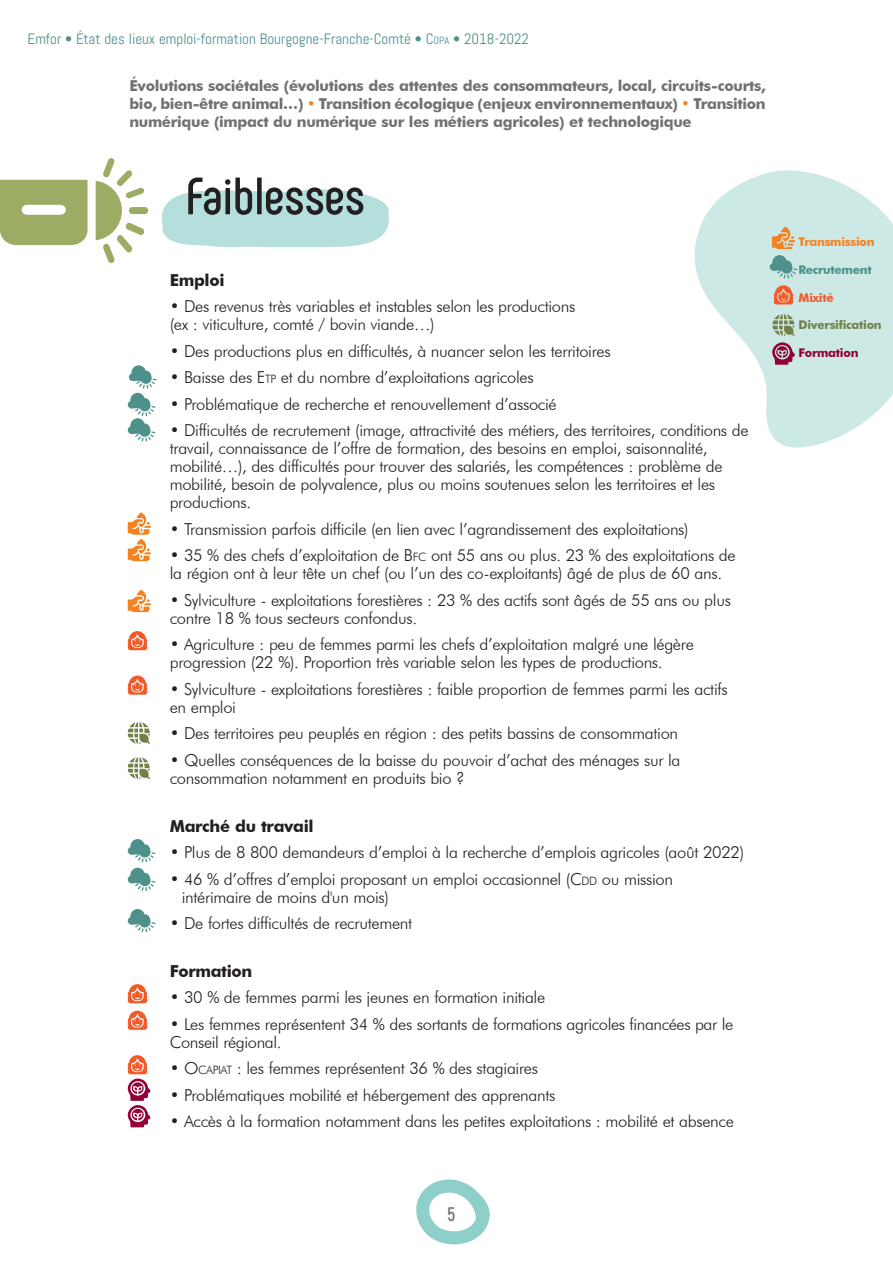
<style>
.page{position:relative;width:893px;height:1263px;background:#fff}
.page>*{position:absolute;margin:0;border:0;box-sizing:border-box;transform-origin:0 0}
.t1{font:700 52.5px "Phenomena";color:#231f20}
.t2{font:700 19.5px "Phenomena";color:#717074}
.t3{font:300 16.5px/18px "Futura BT";letter-spacing:-.02em;color:#231f20}
.t4{font:700 16.5px "Futura BT";letter-spacing:-.02em;color:#231f20}
.t5{font:700 15px/18px "Futura BT";letter-spacing:-.02em;color:#717074;text-align:justify}
.t6{font:15px "Abel";color:#4c908a}
.t7{font:700 12px "Futura BT";letter-spacing:-.02em;color:#718147}
.t8{font:700 12px "Futura BT";letter-spacing:-.02em;color:#f58220}
.t9{font:700 12px "Futura BT";letter-spacing:-.02em;color:#4c908a}
.t10{font:700 12px "Futura BT";letter-spacing:-.02em;color:#94003a}
.t11{font:700 12px "Futura BT";letter-spacing:-.02em;color:#f15b2a}
.s1{font-style:inherit}
.s2{font-size:10.5px}
.s3{color:#f58220}
.s4{font-size:11.55px}
</style>
<div class="page">
<svg style="left:416px;top:1179px;width:74px;height:65px"></svg>
<svg style="left:128px;top:512px;width:23px;height:49px"></svg>
<svg style="left:128px;top:590px;width:23px;height:22px"></svg>
<svg style="left:128px;top:631px;width:19px;height:19px"></svg>
<svg style="left:128px;top:675px;width:19px;height:20px"></svg>
<svg style="left:128px;top:839px;width:27px;height:23px"></svg>
<div style="left:139px;top:846px;width:12px;height:12px;background:#4d918a;border-radius:50%"></div>
<svg style="left:128px;top:868px;width:27px;height:23px"></svg>
<div style="left:139px;top:874px;width:12px;height:12px;background:#4d918a;border-radius:50%"></div>
<svg style="left:128px;top:909px;width:27px;height:23px"></svg>
<div style="left:139px;top:916px;width:12px;height:11px;background:#4d918a;border-radius:50%"></div>
<svg style="left:128px;top:984px;width:19px;height:19px"></svg>
<svg style="left:128px;top:1011px;width:19px;height:19px"></svg>
<svg style="left:128px;top:1055px;width:23px;height:72px"></svg>
<div style="left:129px;top:207px;width:19px;height:7px;background:#9dac65;border-radius:3px"></div>
<svg style="left:96px;top:158px;width:49px;height:105px"></svg>
<svg style="left:0;top:180px;width:88px;height:65px;background:#a6b373"></svg>
<svg style="left:162px;top:189px;width:227px;height:58px;background:#bce2df"></svg>
<svg style="left:694px;top:170px;width:199px;height:278px;fill:#cde9e6"></svg>
<svg style="left:772px;top:227px;width:23px;height:22px"></svg>
<svg style="left:770px;top:255px;width:27px;height:23px"></svg>
<div style="left:781px;top:262px;width:12px;height:12px;background:#4d918a;border-radius:50%"></div>
<svg style="left:774px;top:285px;width:19px;height:19px"></svg>
<svg style="left:772px;top:314px;width:23px;height:22px"></svg>
<svg style="left:772px;top:342px;width:23px;height:23px"></svg>
<svg style="left:128px;top:722px;width:22px;height:22px"></svg>
<svg style="left:128px;top:757px;width:22px;height:22px"></svg>
<svg style="left:128px;top:365px;width:29px;height:76px"></svg>
<div style="left:140px;top:372px;width:12px;height:12px;background:#4d918a;border-radius:50%"></div>
<p class="t6" style="left:28px;top:30px;width:503px">Emfor • État des lieux emploi-formation Bourgogne-Franche-Comté • <span class="s1">C</span><span class="s2">opa</span> • 2018-2022</p>
<p class="t5" style="left:129px;top:76px;width:638px">Évolutions sociétales (évolutions des attentes des consommateurs, local, circuits-courts, bio, bien-être animal…) <span class="s3">•</span> Transition écologique (enjeux environnementaux) <span class="s3">•</span> Transition numérique (impact du numérique sur les métiers agricoles) et technologique</p>
<h1 class="t1" style="left:185px;top:164px;width:181px">Faiblesses</h1>
<p class="t4" style="left:170px;top:270px;width:56px">Emploi</p>
<p class="t3" style="left:170px;top:297px;width:407px">• Des revenus très variables et instables selon les productions (ex : viticulture, comté / bovin viande…)</p>
<p class="t3" style="left:170px;top:342px;width:443px">• Des productions plus en difficultés, à nuancer selon les territoires</p>
<p class="t3" style="left:170px;top:368px;width:365px">• Baisse des E<span class="s4">TP</span> et du nombre d’exploitations agricoles</p>
<p class="t3" style="left:170px;top:395px;width:389px">• Problématique de recherche et renouvellement d’associé</p>
<p class="t3" style="left:170px;top:421px;width:580px">• Difficultés de recrutement (image, attractivité des métiers, des territoires, conditions de travail, connaissance de l’offre de formation, des besoins en emploi, saisonnalité, mobilité…), des difficultés pour trouver des salariés, les compétences : problème de mobilité, besoin de polyvalence, plus ou moins soutenues selon les territoires et les productions.</p>
<p class="t3" style="left:170px;top:520px;width:520px">• Transmission parfois difficile (en lien avec l’agrandissement des exploitations)</p>
<p class="t3" style="left:170px;top:546px;width:567px">• 35 % des chefs d’exploitation de <span class="s1">B</span><span class="s4">FC</span> ont 55 ans ou plus. 23 % des exploitations de la région ont à leur tête un chef (ou l’un des co-exploitants) âgé de plus de 60 ans.</p>
<p class="t3" style="left:170px;top:591px;width:563px">• Sylviculture - exploitations forestières : 23 % des actifs sont âgés de 55 ans ou plus contre 18 % tous secteurs confondus.</p>
<p class="t3" style="left:170px;top:635px;width:526px">• Agriculture : peu de femmes parmi les chefs d’exploitation malgré une légère progression (22 %). Proportion très variable selon les types de productions.</p>
<p class="t3" style="left:170px;top:680px;width:559px">• Sylviculture - exploitations forestières : faible proportion de femmes parmi les actifs en emploi</p>
<p class="t3" style="left:170px;top:724px;width:510px">• Des territoires peu peuplés en région : des petits bassins de consommation</p>
<p class="t3" style="left:170px;top:751px;width:512px">• Quelles conséquences de la baisse du pouvoir d’achat des ménages sur la consommation notamment en produits bio ?</p>
<p class="t4" style="left:170px;top:816px;width:145px">Marché du travail</p>
<p class="t3" style="left:170px;top:843px;width:576px">• Plus de 8 800 demandeurs d’emploi à la recherche d’emplois agricoles (août 2022)</p>
<p class="t3" style="left:182px;top:869px;width:493px;text-indent:-12px">• 46 % d’offres d’emploi proposant un emploi occasionnel (C<span class="s4">DD</span> ou mission intérimaire de moins d'un mois)</p>
<p class="t3" style="left:170px;top:914px;width:244px">• De fortes difficultés de recrutement</p>
<p class="t4" style="left:170px;top:961px;width:84px">Formation</p>
<p class="t3" style="left:170px;top:988px;width:377px">• 30 % de femmes parmi les jeunes en formation initiale</p>
<p class="t3" style="left:170px;top:1015px;width:565px">• Les femmes représentent 34 % des sortants de formations agricoles financées par le<br>Conseil régional.</p>
<p class="t3" style="left:170px;top:1059px;width:370px">• O<span class="s4">CAPIAT</span> <span class="s1">:</span> les femmes représentent 36 % des stagiaires</p>
<p class="t3" style="left:170px;top:1086px;width:387px">• Problématiques mobilité et hébergement des apprenants</p>
<p class="t3" style="left:170px;top:1112px;width:566px">• Accès à la formation notamment dans les petites exploitations : mobilité et absence</p>
<p class="t2" style="left:447px;top:1202px;width:9px">5</p>
<p class="t8" style="left:798px;top:235px;width:78px">Transmission</p>
<p class="t9" style="left:798px;top:262px;width:75px">Recrutement</p>
<p class="t11" style="left:798px;top:290px;width:37px">Mixité</p>
<p class="t7" style="left:798px;top:318px;width:85px">Diversification</p>
<p class="t10" style="left:798px;top:346px;width:62px">Formation</p>
</div>
